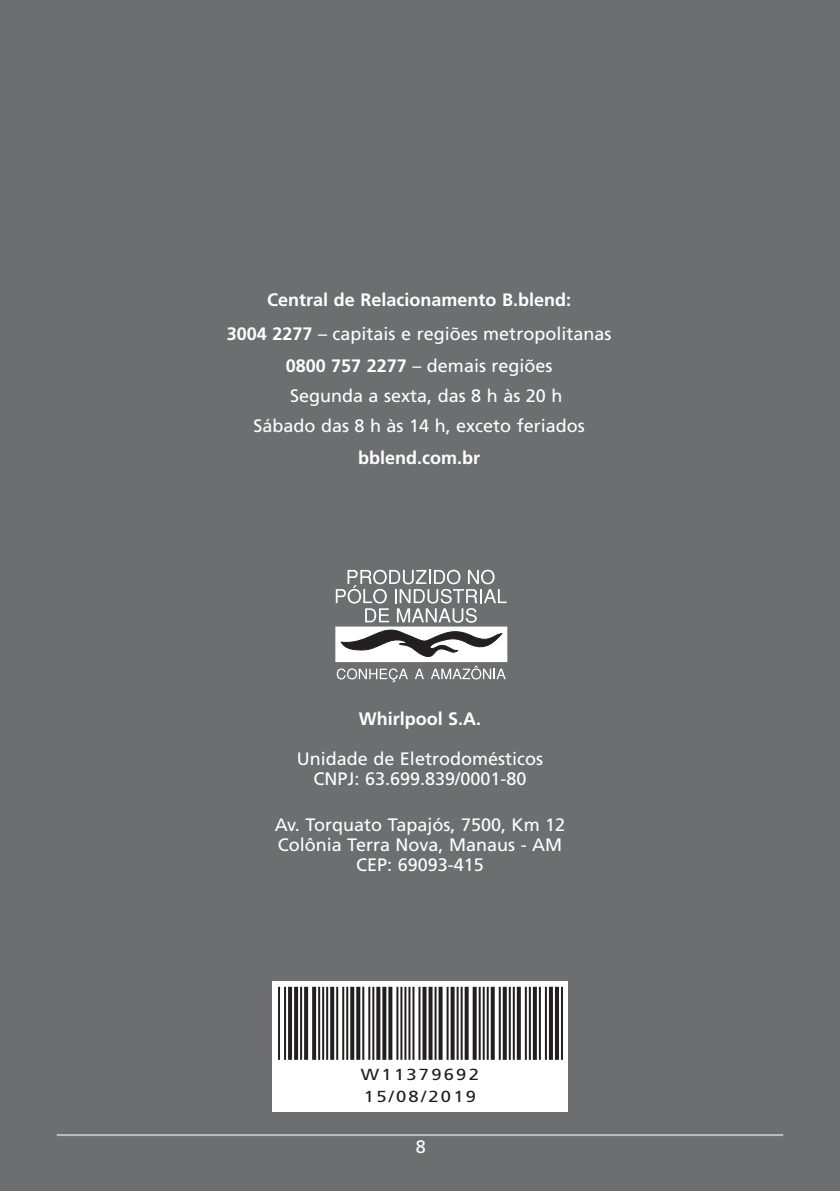
<style>
.page{position:relative;width:840px;height:1191px;background:#fff}
.page>*{position:absolute;margin:0;border:0;box-sizing:border-box;transform-origin:0 0}
.t1{font:18px/20px "Frutiger";color:#fff;text-align:center}
.t2{font:700 18px/34px "Frutiger";color:#fff;text-align:center}
.t3{font:16px/22px "Frutiger";letter-spacing:.12em;color:#231f20;scale:1.15 1}
.s1{font-weight:400}
.s2{font-weight:700}
</style>
<div class="page">
<div style="left:0;top:0;width:839px;height:1190px;background:#6d6e70"></div>
<hr style="left:57px;top:1134px;width:725px;height:2px;background:#bbbdc0">
<svg style="left:335px;top:569px;width:171px;height:113px"></svg>
<img style="left:272px;top:982px;width:295px;height:78px">
<div style="left:272px;top:1060px;width:295px;height:51px;background:#fff"></div>
<p class="t2" style="left:227px;top:284px;width:386px">Central de Relacionamento B.blend:<br>3004 2277 <span class="s1">– capitais e regiões metropolitanas</span></p>
<p class="t1" style="left:285px;top:357px;width:268px"><span class="s2">0800 757 2277</span> – demais regiões</p>
<p class="t1" style="left:290px;top:387px;width:274px">Segunda a sexta, das 8 h às 20 h</p>
<p class="t1" style="left:253px;top:417px;width:333px">Sábado das 8 h às 14 h, exceto feriados</p>
<p class="t2" style="left:358px;top:442px;width:124px">bblend.com.br</p>
<p class="t2" style="left:358px;top:703px;width:124px">Whirlpool S.A.</p>
<p class="t1" style="left:297px;top:750px;width:248px">Unidade de Eletrodomésticos<br>CNPJ: 63.699.839/0001-80</p>
<p class="t1" style="left:274px;top:816px;width:292px">Av. Torquato Tapajós, 7500, Km 12<br>Colônia Terra Nova, Manaus - AM<br>CEP: 69093-415</p>
<p class="t3" style="left:361px;top:1064px;width:104px">W11379692<br>15/08/2019</p>
<p class="t1" style="left:415px;top:1138px;width:12px">8</p>
</div>
